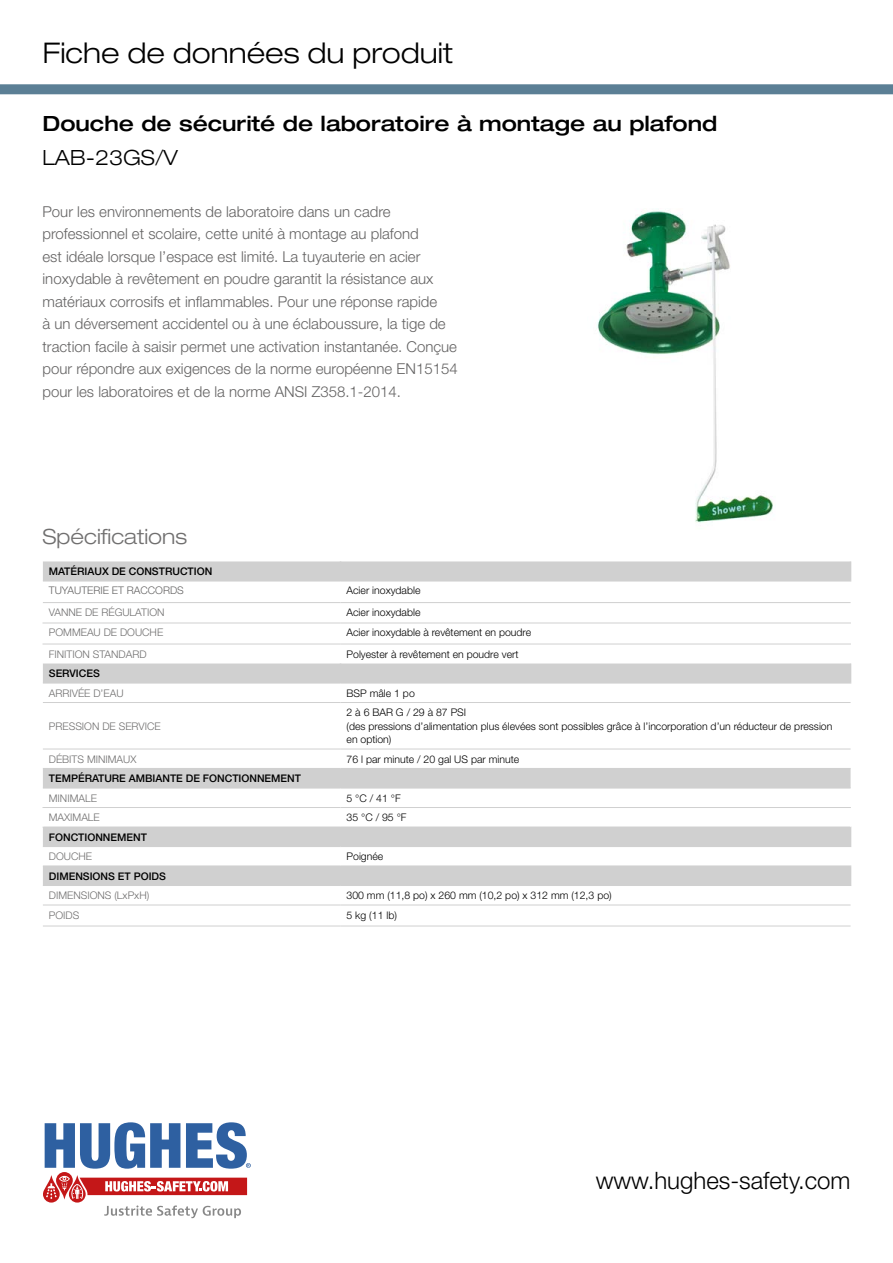
<style>
.page{position:relative;width:893px;height:1263px;background:#fff}
.page>*{position:absolute;margin:0;border:0;box-sizing:border-box;transform-origin:0 0}
.t1{font:300 expanded 28.5px "Helvetica Neue LT Std";color:#000}
.t2{font:300 24px "Helvetica Neue LT Std";color:#000}
.t3{font:500 expanded 21px "Helvetica Neue LT Std";color:#000}
.t4{font:300 expanded 21px "Helvetica Neue LT Std";color:#706f6f}
.t5{font:300 expanded 21px "Helvetica Neue LT Std";color:#000}
.t6{font:300 15px/22.5px "Helvetica Neue LT Std";color:#646363}
.t7{font:300 10.5px/13.5px "Helvetica Neue LT Std";color:#000}
.t8{font:300 10.5px "Helvetica Neue LT Std";color:#706f6f}
.t9{font:500 10.5px "Helvetica Neue LT Std";color:#000}
.t10{font:300 10.5px "Helvetica Neue LT Std";color:#646363}
.s1{color:#717070}
</style>
<div class="page">
<svg style="left:43px;top:1122px;width:208px;height:96px"></svg>
<svg style="left:0;top:84px;width:893px;height:10px;background:#5f8298"></svg>
<img style="left:597px;top:211px;width:176px;height:312px">
<svg style="left:43px;top:561px;width:808px;height:324px"></svg>
<svg style="left:340px;top:561px;width:1px;height:19px"></svg>
<svg style="left:850px;top:561px;width:1px;height:19px"></svg>
<svg style="left:340px;top:663px;width:1px;height:19px"></svg>
<svg style="left:850px;top:663px;width:1px;height:19px"></svg>
<svg style="left:340px;top:866px;width:1px;height:19px"></svg>
<svg style="left:850px;top:866px;width:1px;height:19px"></svg>
<hr style="left:43px;top:885px;width:298px;height:1px;background:#d0d0d0">
<hr style="left:341px;top:885px;width:510px;height:1px;background:#d0d0d0">
<hr style="left:43px;top:905px;width:298px;height:1px;background:#d0d0d0">
<hr style="left:341px;top:905px;width:510px;height:1px;background:#d0d0d0">
<hr style="left:43px;top:926px;width:298px;height:1px;background:#d0d0d0">
<hr style="left:341px;top:926px;width:510px;height:1px;background:#d0d0d0">
<hr style="left:43px;top:768px;width:298px;height:1px;background:#d0d0d0">
<hr style="left:341px;top:768px;width:510px;height:1px;background:#d0d0d0">
<hr style="left:43px;top:787px;width:298px;height:1px;background:#d0d0d0">
<hr style="left:341px;top:787px;width:510px;height:1px;background:#d0d0d0">
<hr style="left:43px;top:580px;width:298px;height:1px;background:#d0d0d0">
<hr style="left:341px;top:580px;width:510px;height:1px;background:#d0d0d0">
<hr style="left:43px;top:682px;width:298px;height:1px;background:#d0d0d0">
<hr style="left:341px;top:682px;width:510px;height:1px;background:#d0d0d0">
<hr style="left:43px;top:846px;width:298px;height:1px;background:#d0d0d0">
<hr style="left:341px;top:846px;width:510px;height:1px;background:#d0d0d0">
<hr style="left:43px;top:865px;width:298px;height:1px;background:#d0d0d0">
<hr style="left:341px;top:865px;width:510px;height:1px;background:#d0d0d0">
<svg style="left:340px;top:624px;width:1px;height:20px"></svg>
<svg style="left:43px;top:624px;width:1px;height:20px"></svg>
<svg style="left:850px;top:624px;width:1px;height:20px"></svg>
<hr style="left:43px;top:644px;width:298px;height:1px;background:#d0d0d0">
<hr style="left:341px;top:644px;width:510px;height:1px;background:#d0d0d0">
<svg style="left:340px;top:808px;width:1px;height:38px"></svg>
<hr style="left:43px;top:807px;width:298px;height:1px;background:#d0d0d0">
<hr style="left:341px;top:807px;width:510px;height:1px;background:#d0d0d0">
<hr style="left:43px;top:827px;width:298px;height:1px;background:#d0d0d0">
<hr style="left:341px;top:827px;width:510px;height:1px;background:#d0d0d0">
<svg style="left:43px;top:808px;width:1px;height:19px"></svg>
<svg style="left:850px;top:808px;width:1px;height:38px"></svg>
<hr style="left:43px;top:602px;width:298px;height:1px;background:#d0d0d0">
<hr style="left:341px;top:602px;width:510px;height:1px;background:#d0d0d0">
<hr style="left:43px;top:623px;width:298px;height:1px;background:#d0d0d0">
<hr style="left:341px;top:623px;width:510px;height:1px;background:#d0d0d0">
<hr style="left:43px;top:702px;width:298px;height:1px;background:#d0d0d0">
<hr style="left:341px;top:702px;width:510px;height:1px;background:#d0d0d0">
<hr style="left:43px;top:749px;width:298px;height:1px;background:#d0d0d0">
<hr style="left:341px;top:749px;width:510px;height:1px;background:#d0d0d0">
<h1 class="t1" style="left:43px;top:36px;width:412px">Fiche de données du produit</h1>
<h3 class="t3" style="left:43px;top:110px;width:676px">Douche de sécurité de laboratoire à montage au plafond</h3>
<h3 class="t5" style="left:43px;top:145px;width:137px">LAB-23GS/V</h3>
<p class="t6" style="left:43px;top:200px;width:417px">Pour les environnements de laboratoire dans un cadre professionnel et scolaire, cette unité à montage au plafond<br>est idéale lorsque l’espace est limité. La tuyauterie en acier inoxydable à revêtement en poudre garantit la résistance aux matériaux corrosifs et inflammables. Pour une réponse rapide<br>à un déversement accidentel ou à une éclaboussure, la tige de traction facile à saisir permet une activation instantanée. Conçue pour répondre aux exigences de la norme européenne EN15154 pour les laboratoires et de la norme ANSI Z358.1-2014.</p>
<h3 class="t4" style="left:43px;top:524px;width:146px">Spécifi<span class="s1">ca</span>tions</h3>
<p class="t9" style="left:49px;top:565px;width:165px">MATÉRIAUX DE CONSTRUCTION</p>
<p class="t10" style="left:49px;top:584px;width:136px">TUYAUTERIE ET RACCORDS</p>
<p class="t7" style="left:347px;top:584px;width:75px">Acier inoxydable</p>
<p class="t8" style="left:49px;top:606px;width:117px">VANNE DE RÉGULATION</p>
<p class="t7" style="left:347px;top:605px;width:75px">Acier inoxydable</p>
<p class="t8" style="left:49px;top:626px;width:116px">POMMEAU DE DOUCHE</p>
<p class="t7" style="left:347px;top:626px;width:186px">Acier inoxydable à revêtement en poudre</p>
<p class="t8" style="left:49px;top:647px;width:99px">FINITION STANDARD</p>
<p class="t7" style="left:347px;top:647px;width:173px">Polyester à revêtement en poudre vert</p>
<p class="t9" style="left:49px;top:667px;width:52px">SERVICES</p>
<p class="t8" style="left:49px;top:686px;width:76px">ARRIVÉE D’EAU</p>
<p class="t7" style="left:347px;top:686px;width:70px">BSP mâle 1 po</p>
<p class="t8" style="left:49px;top:719px;width:113px">PRESSION DE SERVICE</p>
<p class="t7" style="left:347px;top:705px;width:487px">2 à 6 BAR G / 29 à 87 PSI<br>(des pressions d’alimentation plus élevées sont possibles grâce à l’incorporation d’un réducteur de pression en option)</p>
<p class="t8" style="left:49px;top:752px;width:89px">DÉBITS MINIMAUX</p>
<p class="t7" style="left:347px;top:752px;width:174px">76 l par minute / 20 gal US par minute</p>
<p class="t9" style="left:49px;top:772px;width:254px">TEMPÉRATURE AMBIANTE DE FONCTIONNEMENT</p>
<p class="t8" style="left:49px;top:791px;width:50px">MINIMALE</p>
<p class="t7" style="left:347px;top:791px;width:56px">5 °C / 41 °F</p>
<p class="t8" style="left:49px;top:811px;width:52px">MAXIMALE</p>
<p class="t7" style="left:347px;top:810px;width:61px">35 °C / 95 °F</p>
<p class="t9" style="left:49px;top:830px;width:100px">FONCTIONNEMENT</p>
<p class="t8" style="left:49px;top:850px;width:45px">DOUCHE</p>
<p class="t7" style="left:347px;top:849px;width:38px">Poignée</p>
<p class="t9" style="left:49px;top:869px;width:119px">DIMENSIONS ET POIDS</p>
<p class="t8" style="left:49px;top:889px;width:102px">DIMENSIONS (LxPxH)</p>
<p class="t7" style="left:347px;top:888px;width:267px">300 mm (11,8 po) x 260 mm (10,2 po) x 312 mm (12,3 po)</p>
<p class="t8" style="left:49px;top:908px;width:32px">POIDS</p>
<p class="t7" style="left:347px;top:908px;width:52px">5 kg (11 lb)</p>
<h2 class="t2" style="left:596px;top:1166px;width:256px">www.hughes-safety.com</h2>
</div>
